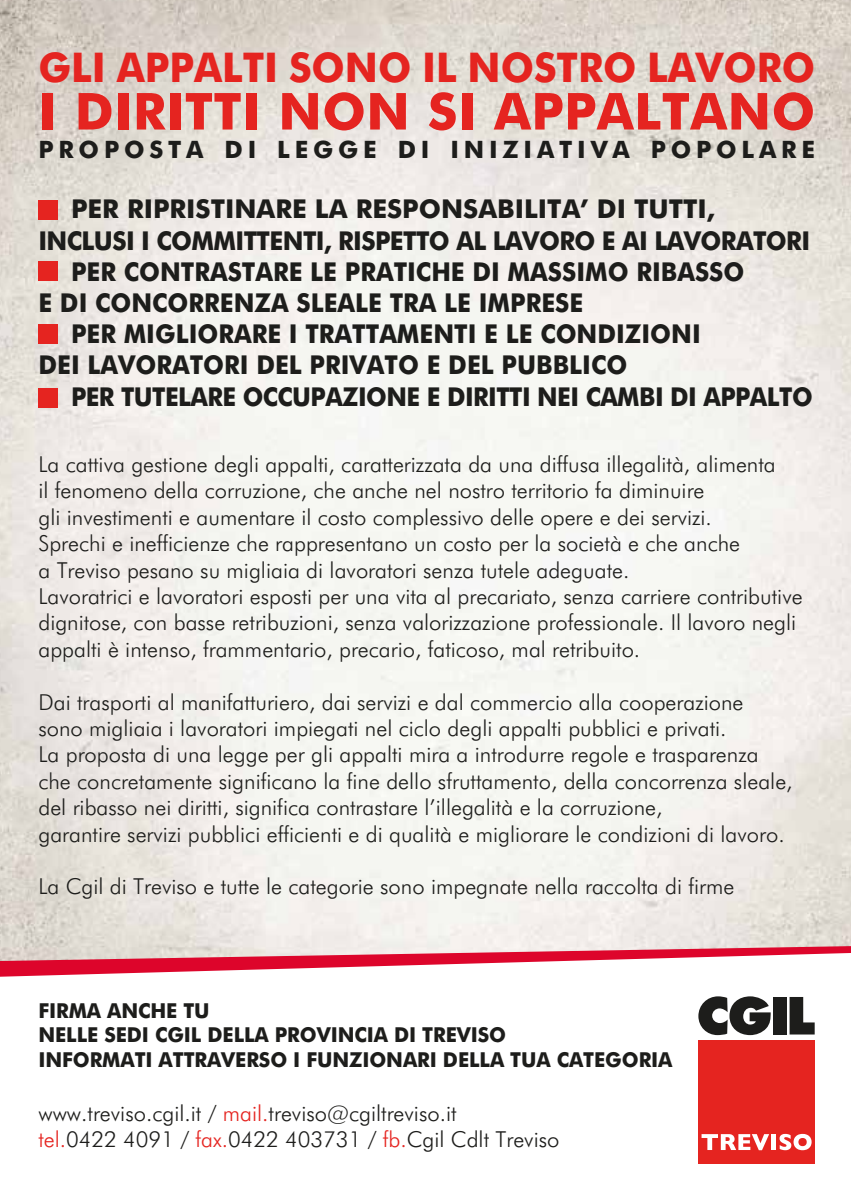
<style>
.page{position:relative;width:851px;height:1202px;background:#fff}
.page>*{position:absolute;margin:0;border:0;box-sizing:border-box;transform-origin:0 0}
.t1{font:700 51px "Futura BT";letter-spacing:.01em;color:#e52420}
.t2{font:700 41px "Futura BT";color:#e52420;scale:.95 1}
.t3{font:700 26px "Futura BT";color:#1d1d1b;scale:.94 1}
.t4{font:700 26px "Futura BT";letter-spacing:-.025em;color:#1d1d1b;scale:.94 1}
.t5{font:700 26px "Futura BT";letter-spacing:-.02em;color:#1d1d1b;scale:.93 1}
.t6{font:700 26px "Futura BT";color:#1d1d1b}
.t7{font:700 24px "Futura BT";letter-spacing:.2em;color:#1d1d1b}
.t8{font:300 22px/26.4px "Futura BT";color:#1d1d1b}
.t9{font:700 20.6px/24.8px "Futura BT";letter-spacing:-.005em;color:#1d1d1b;scale:.96 1}
.s1{color:#e52420}
</style>
<div class="page">
<img style="left:0;top:0;width:850px;height:839px">
<svg style="left:0;top:842px;width:850px;height:322px"></svg>
<div style="left:698px;top:1040px;width:117px;height:123px;background:#e52420"></div>
<svg style="left:698px;top:996px;width:72px;height:39px"></svg>
<div style="left:772px;top:997px;width:14px;height:37px;background:#1d1d1b"></div>
<svg style="left:789px;top:997px;width:25px;height:37px"></svg>
<svg style="left:701px;top:1134px;width:68px;height:16px"></svg>
<div style="left:771px;top:1134px;width:5px;height:16px;background:#fff"></div>
<svg style="left:779px;top:1134px;width:32px;height:16px"></svg>
<div style="left:38px;top:200px;width:20px;height:20px;background:#e52420"></div>
<div style="left:38px;top:261px;width:20px;height:20px;background:#e52420"></div>
<div style="left:38px;top:324px;width:20px;height:20px;background:#e52420"></div>
<div style="left:38px;top:388px;width:20px;height:20px;background:#e52420"></div>
<h2 class="t2" style="left:38px;top:42px;width:818px">GLI APPALTI SONO IL NOSTRO LAVORO</h2>
<h1 class="t1" style="left:38px;top:80px;width:778px">I DIRITTI NON SI APPALTANO</h1>
<p class="t7" style="left:38px;top:135px;width:778px">PROPOSTA DI LEGGE DI INIZIATIVA POPOLARE</p>
<p class="t6" style="left:71px;top:193px;width:645px">PER RIPRISTINARE LA RESPONSABILITA’ DI TUTTI,</p>
<p class="t4" style="left:38px;top:224px;width:822px">INCLUSI I COMMITTENTI, RISPETTO AL LAVORO E AI LAVORATORI</p>
<p class="t3" style="left:71px;top:256px;width:717px">PER CONTRASTARE LE PRATICHE DI MASSIMO RIBASSO</p>
<p class="t3" style="left:38px;top:287px;width:581px">E DI CONCORRENZA SLEALE TRA LE IMPRESE</p>
<p class="t3" style="left:71px;top:318px;width:671px">PER MIGLIORARE I TRATTAMENTI E LE CONDIZIONI</p>
<p class="t3" style="left:38px;top:349px;width:628px">DEI LAVORATORI DEL PRIVATO E DEL PUBBLICO</p>
<p class="t5" style="left:71px;top:380px;width:799px">PER TUTELARE OCCUPAZIONE E DIRITTI NEI CAMBI DI APPALTO</p>
<p class="t8" style="left:38px;top:451px;width:765px">La cattiva gestione degli appalti, caratterizzata da una diffusa illegalità, alimenta<br>il fenomeno della corruzione, che anche nel nostro territorio fa diminuire<br>gli investimenti e aumentare il costo complessivo delle opere e dei servizi.<br>Sprechi e inefficienze che rappresentano un costo per la società e che anche<br>a Treviso pesano su migliaia di lavoratori senza tutele adeguate.<br>Lavoratrici e lavoratori esposti per una vita al precariato, senza carriere contributive dignitose, con basse retribuzioni, senza valorizzazione professionale. Il lavoro negli appalti è intenso, frammentario, precario, faticoso, mal retribuito.</p>
<p class="t8" style="left:38px;top:688px;width:755px">Dai trasporti al manifatturiero, dai servizi e dal commercio alla cooperazione sono migliaia i lavoratori impiegati nel ciclo degli appalti pubblici e privati.<br>La proposta di una legge per gli appalti mira a introdurre regole e trasparenza che concretamente significano la fine dello sfruttamento, della concorrenza sleale, del ribasso nei diritti, significa contrastare l’illegalità e la corruzione,<br>garantire servizi pubblici efficienti e di qualità e migliorare le condizioni di lavoro.</p>
<p class="t8" style="left:38px;top:873px;width:697px">La Cgil di Treviso e tutte le categorie sono impegnate nella raccolta di firme</p>
<p class="t9" style="left:38px;top:998px;width:662px">FIRMA ANCHE TU<br>NELLE SEDI CGIL DELLA PROVINCIA DI TREVISO<br>INFORMATI ATTRAVERSO I FUNZIONARI DELLA TUA CATEGORIA</p>
<p class="t8" style="left:38px;top:1099px;width:522px">www.treviso.cgil.it / <span class="s1">mail.</span>treviso@cgiltreviso.it<br><span class="s1">tel.</span>0422 4091 / <span class="s1">fax.</span>0422 403731 / <span class="s1">fb.</span>Cgil Cdlt Treviso</p>
</div>
